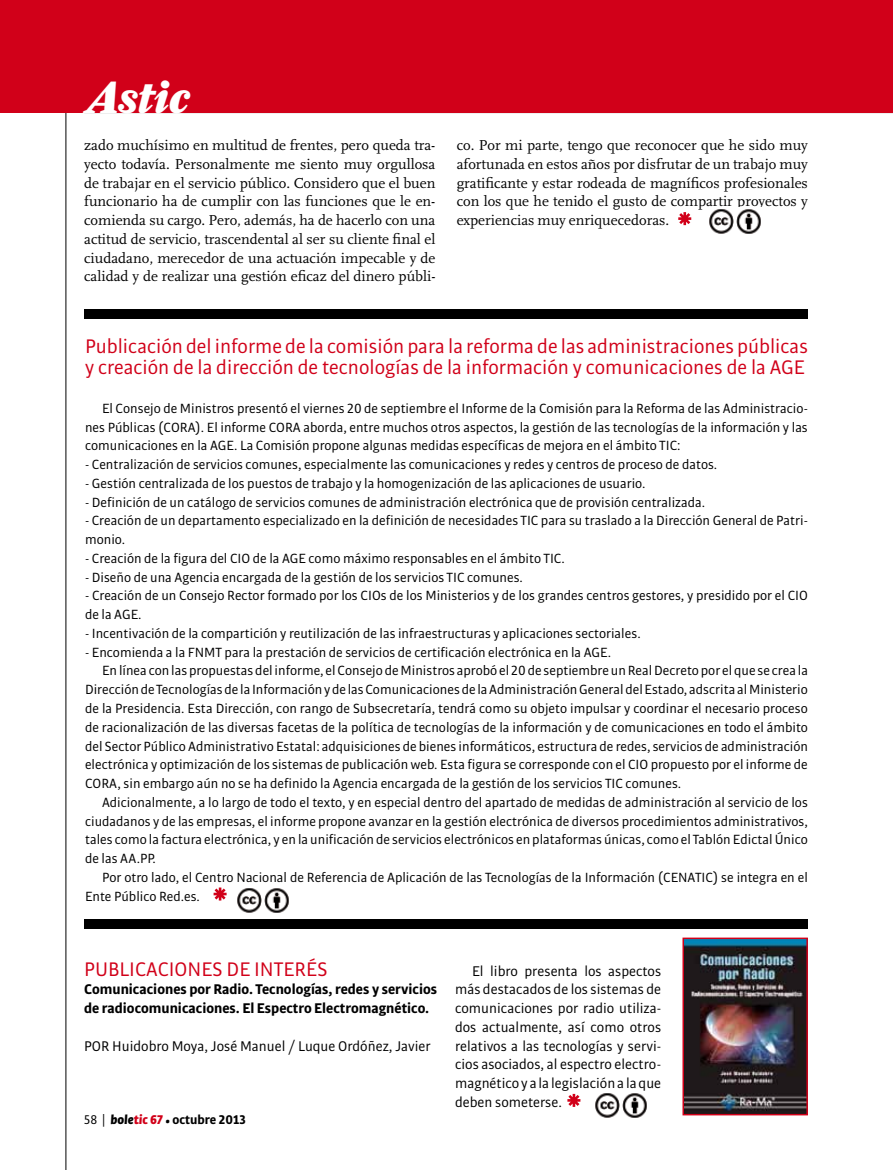
<style>
.page{position:relative;width:893px;height:1170px;background:#fff}
.page>*{position:absolute;margin:0;border:0;box-sizing:border-box;transform-origin:0 0}
.t1{font:italic 900 45px "Farnham Display";color:#fff}
.t2{font:21px/21px "Bulo";color:#d10019}
.t3{font:15px/18.8px "Scala";color:#000;text-align:justify}
.t4{font:15px/18.8px "Bulo";color:#000;text-align:justify}
.t5{font:700 15px/18.8px "Bulo";color:#000}
.t6{font:14.25px/18.8px "Bulo";color:#000}
.t7{font:700 13.5px "Bulo";color:#000}
.s1{font-weight:400}
.s2{font-family:"Benton Gothic";font-weight:400}
.s3{font-weight:900;font-style:italic}
.s4{font-weight:900;font-style:italic;color:#d10019}
</style>
<div class="page">
<hr style="left:84px;top:112px;width:809px;height:1px;background:#000">
<hr style="left:66px;top:0;width:1px;height:1169px;background:#000">
<div style="left:0;top:0;width:893px;height:112px;background:#d10019"></div>
<svg style="left:678px;top:212px;width:13px;height:13px"></svg>
<div style="left:85px;top:919px;width:723px;height:10px;background:#000"></div>
<svg style="left:567px;top:1093px;width:13px;height:13px"></svg>
<img style="left:709px;top:209px;width:52px;height:25px">
<img style="left:595px;top:1093px;width:52px;height:25px">
<img style="left:685px;top:940px;width:120px;height:172px">
<div style="left:682px;top:937px;width:126px;height:178px;border:2px solid #d10019"></div>
<svg style="left:214px;top:887px;width:13px;height:13px"></svg>
<div style="left:85px;top:309px;width:723px;height:9px;background:#000"></div>
<img style="left:237px;top:888px;width:52px;height:25px">
<h1 class="t1" style="left:85px;top:70px;width:107px">Astic</h1>
<p class="t3" style="left:84px;top:136px;width:353px">zado muchísimo en multitud de frentes, pero queda tra&shy;yecto todavía. Personalmente me siento muy orgullosa de trabajar en el servicio público. Considero que el buen funcionario ha de cumplir con las funciones que le en&shy;comienda su cargo. Pero, además, ha de hacerlo con una actitud de servicio, trascendental al ser su cliente final el ciudadano, merecedor de una actuación impecable y de calidad y de realizar una gestión eficaz del dinero públi-</p>
<p class="t3" style="left:457px;top:136px;width:353px">co. Por mi parte, tengo que reconocer que he sido muy afortunada en estos años por disfrutar de un trabajo muy gratificante y estar rodeada de magníficos profesionales con los que he tenido el gusto de compartir proyectos y experiencias muy enriquecedoras.</p>
<h2 class="t2" style="left:85px;top:335px;width:724px">Publicación del informe de la comisión para la reforma de las administraciones públicas y creación de la dirección de tecnologías de la información y comunicaciones de la AGE</h2>
<p class="t6" style="left:85px;top:398px;width:724px;text-align:justify;text-indent:17px">El Consejo de Ministros presentó el viernes 20 de septiembre el Informe de la Comisión para la Reforma de las Administracio&shy;nes Públicas (CORA). El informe CORA aborda, entre muchos otros aspectos, la gestión de las tecnologías de la información y las comunicaciones en la AGE. La Comisión propone algunas medidas específicas de mejora en el ámbito TIC:</p>
<p class="t6" style="left:85px;top:454px;width:634px">- Centralización de servicios comunes, especialmente las comunicaciones y redes y centros de proceso de datos.</p>
<p class="t6" style="left:85px;top:473px;width:562px">- Gestión centralizada de los puestos de trabajo y la homogenización de las aplicaciones de usuario.</p>
<p class="t6" style="left:85px;top:492px;width:622px">- Definición de un catálogo de servicios comunes de administración electrónica que de provisión centralizada.</p>
<p class="t6" style="left:85px;top:511px;width:724px">- Creación de un departamento especializado en la definición de necesidades TIC para su traslado a la Dirección General de Patri&shy;monio.</p>
<p class="t6" style="left:85px;top:548px;width:481px">- Creación de la figura del CIO de la AGE como máximo responsables en el ámbito TIC.</p>
<p class="t6" style="left:85px;top:567px;width:439px">- Diseño de una Agencia encargada de la gestión de los servicios TIC comunes.</p>
<p class="t6" style="left:85px;top:586px;width:724px">- Creación de un Consejo Rector formado por los CIOs de los Ministerios y de los grandes centros gestores, y presidido por el CIO de la AGE.</p>
<p class="t6" style="left:85px;top:623px;width:557px">- Incentivación de la compartición y reutilización de las infraestructuras y aplicaciones sectoriales.</p>
<p class="t6" style="left:85px;top:642px;width:528px">- Encomienda a la FNMT para la prestación de servicios de certificación electrónica en la AGE.</p>
<p class="t6" style="left:102px;top:661px;width:707px">En línea con las propuestas del informe, el Consejo de Ministros aprobó el 20 de septiembre un Real Decreto por el que se crea la</p>
<p class="t6" style="left:85px;top:679px;width:724px">Dirección de Tecnologías de la Información y de las Comunicaciones de la Administración General del Estado, adscrita al Ministerio</p>
<p class="t6" style="left:85px;top:698px;width:724px">de la Presidencia. Esta Dirección, con rango de Subsecretaría, tendrá como su objeto impulsar y coordinar el necesario proceso</p>
<p class="t6" style="left:85px;top:717px;width:724px">de racionalización de las diversas facetas de la política de tecnologías de la información y de comunicaciones en todo el ámbito</p>
<p class="t6" style="left:85px;top:736px;width:724px">del Sector Público Administrativo Estatal: adquisiciones de bienes informáticos, estructura de redes, servicios de administración</p>
<p class="t6" style="left:85px;top:755px;width:724px">electrónica y optimización de los sistemas de publicación web. Esta figura se corresponde con el CIO propuesto por el informe de</p>
<p class="t6" style="left:85px;top:773px;width:598px">CORA, sin embargo aún no se ha definido la Agencia encargada de la gestión de los servicios TIC comunes.</p>
<p class="t6" style="left:102px;top:792px;width:707px">Adicionalmente, a lo largo de todo el texto, y en especial dentro del apartado de medidas de administración al servicio de los</p>
<p class="t6" style="left:85px;top:811px;width:724px">ciudadanos y de las empresas, el informe propone avanzar en la gestión electrónica de diversos procedimientos administrativos,</p>
<p class="t6" style="left:85px;top:830px;width:724px">tales como la factura electrónica, y en la unificación de servicios electrónicos en plataformas únicas, como el Tablón Edictal Único</p>
<p class="t6" style="left:85px;top:848px;width:72px">de las AA.PP.</p>
<p class="t6" style="left:102px;top:867px;width:707px">Por otro lado, el Centro Nacional de Referencia de Aplicación de las Tecnologías de la Información (CENATIC) se integra en el</p>
<p class="t6" style="left:85px;top:886px;width:116px">Ente Público Red.es.</p>
<h2 class="t2" style="left:84px;top:957px;width:245px">PUBLICACIONES DE INTERÉS</h2>
<p class="t5" style="left:84px;top:979px;width:354px">Comunicaciones por Radio. Tecnologías, redes y servicios de radiocomunicaciones. El Espectro Electromagnético.</p>
<p class="t4" style="left:84px;top:1035px;width:348px">POR Huidobro Moya, José Manuel / Luque Ordóñez, Javier</p>
<p class="t7" style="left:84px;top:1111px;width:163px"><span class="s1">58</span> <span class="s2">|</span> <span class="s3">bole</span><span class="s4">tic 67</span> <span class="s3">•</span> octubre 2013</p>
<p class="t4" style="left:455px;top:960px;width:208px;text-indent:17px">El libro presenta los aspectos más destacados de los sistemas de comunicaciones por radio utiliza&shy;dos actualmente, así como otros relativos a las tecnologías y servi&shy;cios asociados, al espectro electro&shy;magnético y a la legislación a la que deben someterse.</p>
</div>
